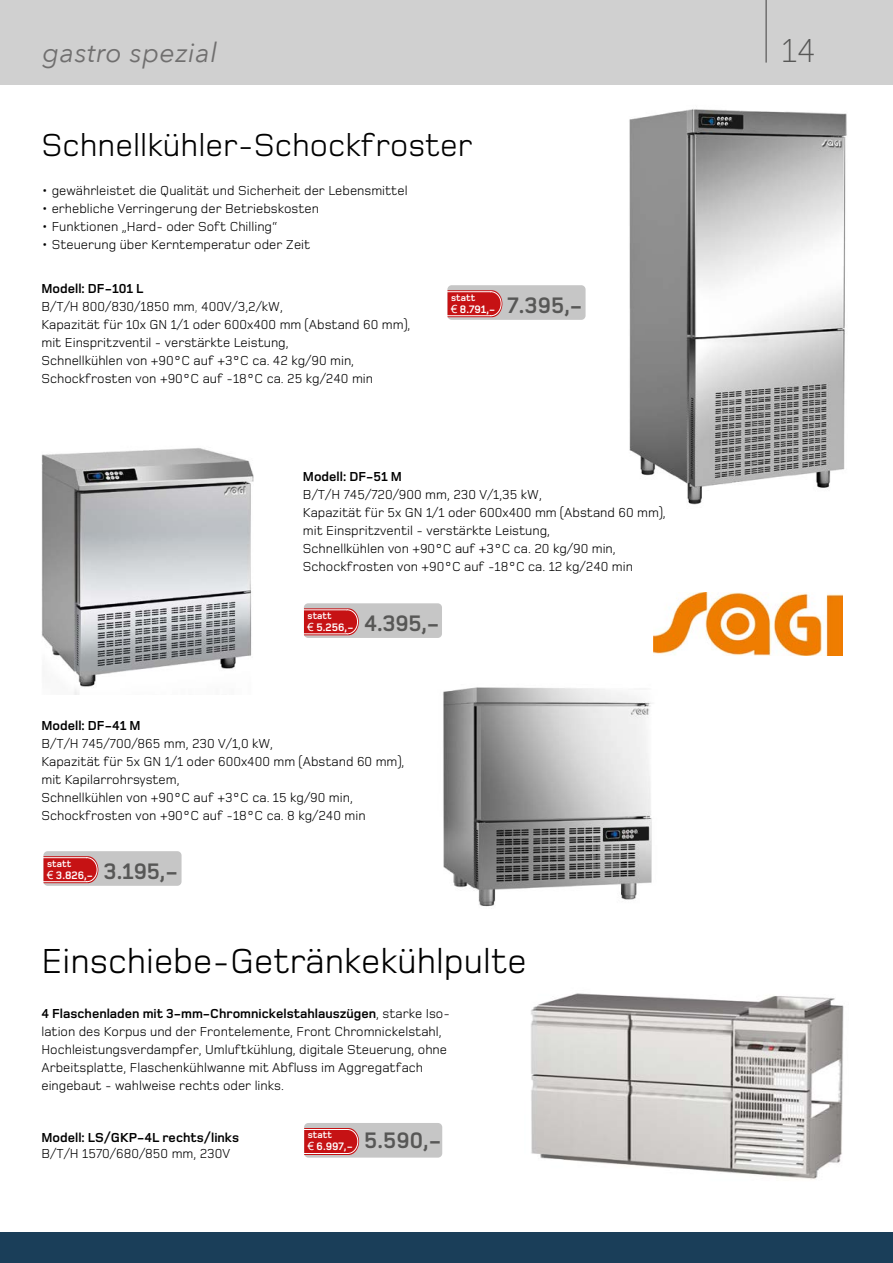
<style>
.page{position:relative;width:893px;height:1263px;background:#fff}
.page>*{position:absolute;margin:0;border:0;box-sizing:border-box;transform-origin:0 0}
.t1{font:36px "Foundry Monoline W04";color:#000}
.t2{font:300 34.5px "Foundry Monoline W04";color:#575756}
.t3{font:33px "Foundry Monoline W04";color:#000}
.t4{font:italic 27px "Avenir Next";letter-spacing:.02em;color:#706f6f}
.t5{font:13.5px/18px "Foundry Monoline W04";color:#000}
.t6{font:700 13.5px "Foundry Monoline W04";color:#000}
.t7{font:700 11.25px "Foundry Monoline W04";color:#fff}
.t8{font:700 9.75px "Foundry Monoline W04";color:#fff}
.s1{font-weight:700}
.s2{color:#575756}
.s3{font-family:"Arial";font-weight:400}
.s4{font-size:23.25px;color:#575756}
</style>
<div class="page">
<div style="left:0;top:0;width:893px;height:85px;background:#d0d0d0"></div>
<div style="left:0;top:1231px;width:893px;height:32px;background:#1a3e59"></div>
<hr style="left:765px;top:0;width:2px;height:63px;background:#706f6f">
<img style="left:629px;top:109px;width:218px;height:396px">
<div style="left:304px;top:1123px;width:138px;height:34px;background:#c6c6c6;border-radius:4px"></div>
<svg style="left:304px;top:1128px;width:55px;height:27px"></svg>
<img style="left:531px;top:993px;width:313px;height:187px">
<img style="left:41px;top:448px;width:213px;height:246px">
<img style="left:443px;top:687px;width:209px;height:220px">
<div style="left:447px;top:285px;width:139px;height:35px;background:#c6c6c6;border-radius:4px"></div>
<svg style="left:447px;top:290px;width:55px;height:27px"></svg>
<img style="left:654px;top:592px;width:188px;height:63px">
<div style="left:43px;top:851px;width:139px;height:35px;background:#c6c6c6;border-radius:4px"></div>
<svg style="left:43px;top:856px;width:55px;height:27px"></svg>
<div style="left:304px;top:603px;width:138px;height:35px;background:#c6c6c6;border-radius:4px"></div>
<svg style="left:304px;top:608px;width:55px;height:27px"></svg>
<h3 class="t4" style="left:43px;top:30px;width:176px">gastro spezial</h3>
<h2 class="t2" style="left:781px;top:26px;width:36px">14</h2>
<h3 class="t3" style="left:41px;top:122px;width:432px">Schnellkühler-Schockfroster</h3>
<p class="t5" style="left:41px;top:181px;width:368px">• gewährleistet die Qualität und Sicherheit der Lebensmittel</p>
<p class="t5" style="left:41px;top:199px;width:279px">• erhebliche Verringerung der Betriebskosten</p>
<p class="t5" style="left:41px;top:217px;width:237px">• Funktionen „Hard- oder Soft Chilling“</p>
<p class="t5" style="left:41px;top:235px;width:270px">• Steuerung über Kerntemperatur oder Zeit</p>
<p class="t5" style="left:41px;top:279px;width:370px"><span class="s1">Modell: DF-101 L<br></span>B/T/H 800/830/1850 mm<span class="s2">,</span> 400V/3,2/kW,<br>Kapazität für 10x GN 1/1 oder 600x400 mm (Abstand 60 mm), mit Einspritzventil - verstärkte Leistung,<br>Schnellkühlen von +90°C auf +3°C ca. 42 kg/90 min, Schockfrosten von +90°C auf -18°C ca. 25 kg/240 min</p>
<p class="t8" style="left:451px;top:291px;width:26px">statt</p>
<p class="t7" style="left:451px;top:301px;width:133px"><span class="s3">€</span> 8.791,- <span class="s4">7.395,-</span></p>
<p class="t6" style="left:303px;top:467px;width:101px">Modell: DF-51 M</p>
<p class="t5" style="left:303px;top:484px;width:364px">B/T/H 745/720/900 mm, 230 V/1,35 kW,<br>Kapazität für 5x GN 1/1 oder 600x400 mm (Abstand 60 mm), mit Einspritzventil - verstärkte Leistung,<br>Schnellkühlen von +90°C auf +3°C ca. 20 kg/90 min, Schockfrosten von +90°C auf -18°C ca. 12 kg/240 min</p>
<p class="t8" style="left:308px;top:609px;width:26px">statt</p>
<p class="t7" style="left:308px;top:619px;width:133px"><span class="s3">€</span> 5.256,- <span class="s4">4.395,-</span></p>
<p class="t6" style="left:41px;top:716px;width:101px">Modell: DF-41 M</p>
<p class="t5" style="left:41px;top:734px;width:364px">B/T/H 745/700/865 mm, 230 V/1,0 kW,<br>Kapazität für 5x GN 1/1 oder 600x400 mm (Abstand 60 mm), mit Kapilarrohrsystem,<br>Schnellkühlen von +90°C auf +3°C ca. 15 kg/90 min, Schockfrosten von +90°C auf -18°C ca. 8 kg/240 min</p>
<p class="t8" style="left:47px;top:856px;width:26px">statt</p>
<p class="t7" style="left:47px;top:867px;width:132px"><span class="s3">€</span> 3.826,- <span class="s4">3.195,-</span></p>
<h1 class="t1" style="left:41px;top:936px;width:487px">Einschiebe-Getränkekühlpulte</h1>
<p class="t5" style="left:41px;top:1004px;width:410px"><span class="s1">4 Flaschenladen mit 3-mm-Chromnickelstahlauszügen</span>, starke Iso&shy;lation des Korpus und der Frontelemente, Front Chromnickelstahl, Hochleistungsverdampfer, Umluftkühlung, digitale Steuerung, ohne Arbeitsplatte, Flaschenkühlwanne mit Abfluss im Aggregatfach eingebaut - wahlweise rechts oder links.</p>
<p class="t6" style="left:41px;top:1128px;width:199px">Modell: LS/GKP-4L rechts/links</p>
<p class="t5" style="left:41px;top:1143px;width:190px">B/T/H 1570/680/850 mm, 230V</p>
<p class="t8" style="left:308px;top:1128px;width:26px">statt</p>
<p class="t7" style="left:308px;top:1139px;width:135px"><span class="s3">€</span> 6.997,- <sup>5.590,-</sup></p>
</div>
